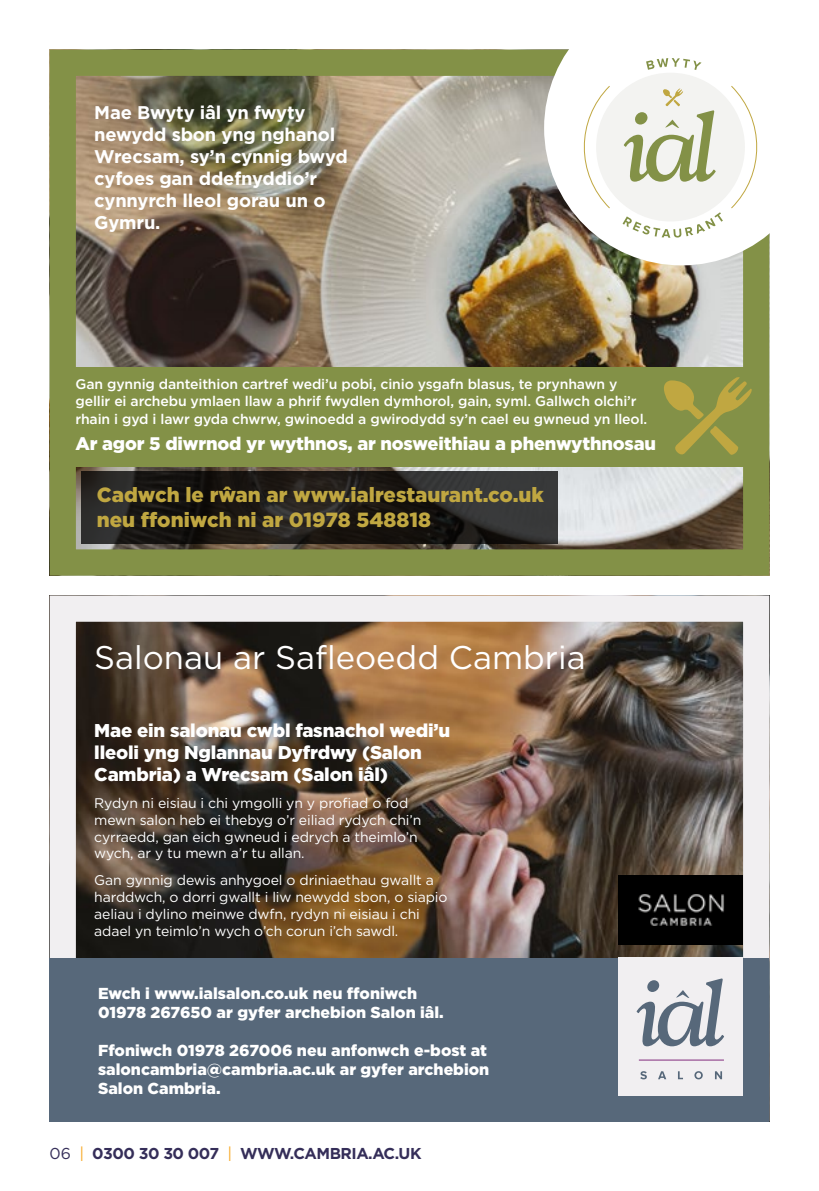
<style>
.page{position:relative;width:819px;height:1191px;background:#fff}
.page>*{position:absolute;margin:0;border:0;box-sizing:border-box;transform-origin:0 0}
.t1{font:32.73px "Gotham";color:#fff}
.t2{font:900 20.47px/24.5px "Gotham";color:#c0a741}
.t3{font:900 18.55px/22.2px "Gotham";letter-spacing:-.01em;color:#fff}
.t4{font:700 18.38px/22.1px "Gotham";letter-spacing:-.01em;color:#fff}
.t5{font:900 18.2px "Gotham";letter-spacing:-.01em;color:#fff}
.t6{font:900 15.92px/19.1px "Gotham";color:#fff}
.t7{font:700 15.75px "Gotham";letter-spacing:-.03em;color:#352e59}
.t8{font:14px/16.8px "Gotham";letter-spacing:-.01em;color:#fff}
.t9{font:500 14px/17.5px "Gotham";letter-spacing:-.01em;color:#fff}
.s1{font-weight:400}
.s2{font-weight:400;color:#f7a823}
</style>
<div class="page">
<img style="left:77px;top:622px;width:665px;height:335px">
<div style="left:50px;top:595px;width:719px;height:526px;border:26px solid #f1eff1"></div>
<div style="left:50px;top:957px;width:719px;height:164px;background:#57687a"></div>
<img style="left:77px;top:77px;width:665px;height:471px">
<div style="left:50px;top:50px;width:719px;height:525px;border:26px solid #839147"></div>
<svg style="left:544px;top:49px;width:226px;height:216px"></svg>
<div style="left:596px;top:73px;width:148px;height:148px;background:#f3f3f1;border-radius:50%"></div>
<svg style="left:730px;top:85px;width:27px;height:124px"></svg>
<svg style="left:584px;top:85px;width:26px;height:124px"></svg>
<svg style="left:622px;top:212px;width:100px;height:26px"></svg>
<svg style="left:646px;top:58px;width:55px;height:12px"></svg>
<svg style="left:623px;top:88px;width:92px;height:94px"></svg>
<div style="left:63px;top:367px;width:694px;height:99px;background:#839147"></div>
<svg style="left:664px;top:377px;width:87px;height:78px"></svg>
<div style="left:618px;top:957px;width:124px;height:138px;background:#f1eff1"></div>
<svg style="left:640px;top:1071px;width:6px;height:8px"></svg>
<svg style="left:658px;top:1071px;width:8px;height:8px"></svg>
<svg style="left:678px;top:1071px;width:5px;height:8px"></svg>
<svg style="left:694px;top:1071px;width:8px;height:8px"></svg>
<svg style="left:715px;top:1071px;width:7px;height:8px"></svg>
<svg style="left:636px;top:978px;width:88px;height:68px"></svg>
<hr style="left:638px;top:1059px;width:86px;height:1px;background:#822b7e">
<svg style="left:81px;top:471px;width:477px;height:73px;background:#22201e"></svg>
<img style="left:618px;top:875px;width:124px;height:69px">
<h3 class="t4" style="left:94px;top:101px;width:255px">Mae Bwyty iâl yn fwyty newydd sbon yng nghanol<br>Wrecsam, sy’n cynnig bwyd cyfoes gan ddefnyddio’r cynnyrch lleol gorau un o<br>Gymru.</h3>
<p class="t9" style="left:75px;top:375px;width:573px">Gan gynnig danteithion cartref wedi’u pobi, cinio ysgafn blasus, te prynhawn y gellir ei archebu ymlaen llaw a phrif fwydlen dymhorol, gain, syml. Gallwch olchi’r rhain i gyd i lawr gyda chwrw, gwinoedd a gwirodydd sy’n cael eu gwneud yn lleol.</p>
<h3 class="t5" style="left:75px;top:431px;width:582px">Ar agor 5 diwrnod yr wythnos, ar nosweithiau a phenwythnosau</h3>
<h2 class="t2" style="left:97px;top:482px;width:448px">Cadwch le rŵan ar www.ialrestaurant.co.uk neu ffoniwch ni ar 01978 548818</h2>
<h1 class="t1" style="left:94px;top:636px;width:493px">Salonau ar Safleoedd Cambria</h1>
<h3 class="t3" style="left:94px;top:719px;width:357px">Mae ein salonau cwbl fasnachol wedi’u lleoli yng Nglannau Dyfrdwy (Salon<br>Cambria) a Wrecsam (Salon iâl)</h3>
<p class="t8" style="left:94px;top:794px;width:328px">Rydyn ni eisiau i chi ymgolli yn y profiad o fod mewn salon heb ei thebyg o’r eiliad rydych chi’n cyrraedd, gan eich gwneud i edrych a theimlo’n wych, ar y tu mewn a’r tu allan.</p>
<p class="t8" style="left:94px;top:871px;width:354px">Gan gynnig dewis anhygoel o driniaethau gwallt a harddwch, o dorri gwallt i liw newydd sbon, o siapio aeliau i dylino meinwe dwfn, rydyn ni eisiau i chi adael yn teimlo’n wych o’ch corun i’ch sawdl.</p>
<p class="t6" style="left:98px;top:983px;width:347px">Ewch i www.ialsalon.co.uk neu ffoniwch<br>01978 267650 ar gyfer archebion Salon iâl.</p>
<p class="t6" style="left:98px;top:1041px;width:393px">Ffoniwch 01978 267006 neu anfonwch e-bost at saloncambria@cambria.ac.uk ar gyfer archebion<br>Salon Cambria.</p>
<p class="t7" style="left:50px;top:1142px;width:373px"><span class="s1">06</span> <span class="s2">|</span> 0300 30 30 007 <span class="s2">|</span> WWW.CAMBRIA.AC.UK</p>
</div>
